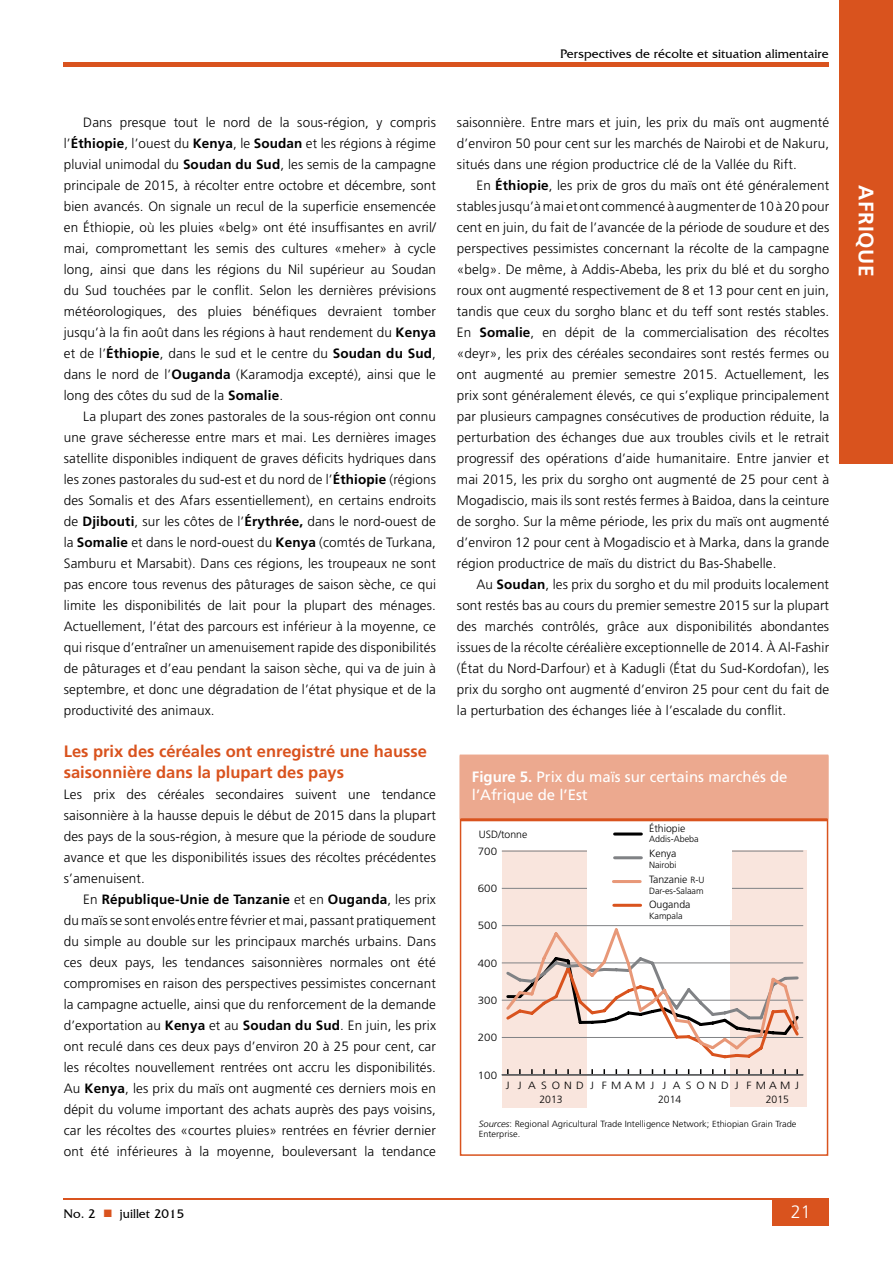
<style>
.page{position:relative;width:893px;height:1263px;background:#fff}
.page>*{position:absolute;margin:0;border:0;box-sizing:border-box;transform-origin:0 0}
.t1{font:700 21px "Frutiger LT Std";letter-spacing:.03em;color:#fff}
.t2{font:300 18px "Frutiger LT Std";color:#fff}
.t3{font:700 16.5px/21px "Frutiger LT Std";color:#d9531e}
.t4{font:15px/18px "Frutiger LT Std";color:#fff}
.t5{font:300 13.5px/21px "Frutiger LT Std";letter-spacing:.01em;color:#000;text-align:justify}
.t6{font:12.75px "Friz Quadrata IT Cby BT";color:#000}
.t7{font:300 10.5px "Frutiger LT Std";color:#000}
.t8{font:300 10.5px/13.8px "Frutiger LT Std";letter-spacing:.375em;color:#000;scale:1.1 1}
.t9{font:300 10.5px "Frutiger LT Std";color:#000;scale:1.1 1}
.t10{font:300 9px "Frutiger LT Std";color:#000;scale:1.04 1}
.t11{font:300 9px "Frutiger LT Std";color:#000}
.t12{font:300 8.85px "Frutiger LT Std";color:#000;scale:1.04 1}
.s1{font-weight:700}
.s2{font-size:9px}
.s3{font-style:italic}
.s4{font-size:8.85px}
.s5{color:#d9531e}
</style>
<div class="page">
<hr style="left:63px;top:1198px;width:766px;height:2px;background:#d9531e">
<div style="left:773px;top:1200px;width:56px;height:26px;background:#d9531e"></div>
<hr style="left:63px;top:63px;width:766px;height:4px;background:#d9531e">
<div style="left:839px;top:0;width:54px;height:463px;background:#d9531e"></div>
<div style="left:731px;top:851px;width:76px;height:256px;background:#f9e5dd"></div>
<div style="left:503px;top:850px;width:84px;height:257px;background:#f9e5dd"></div>
<hr style="left:502px;top:1074px;width:301px;height:1px;background:#808285">
<hr style="left:502px;top:1037px;width:301px;height:1px;background:#808285">
<hr style="left:502px;top:1000px;width:301px;height:1px;background:#808285">
<hr style="left:502px;top:962px;width:301px;height:1px;background:#808285">
<hr style="left:502px;top:925px;width:301px;height:1px;background:#808285">
<hr style="left:502px;top:888px;width:301px;height:1px;background:#808285">
<hr style="left:502px;top:851px;width:301px;height:1px;background:#808285">
<svg style="left:504px;top:926px;width:297px;height:134px"></svg>
<div style="left:587px;top:824px;width:144px;height:96px;background:#fff"></div>
<hr style="left:613px;top:880px;width:27px;height:3px;background:#e89878">
<hr style="left:615px;top:856px;width:26px;height:3px;background:#808285">
<hr style="left:614px;top:904px;width:27px;height:3px;background:#d9531e">
<hr style="left:615px;top:832px;width:26px;height:3px;background:#000">
<div style="left:460px;top:755px;width:368px;height:401px;border:2px solid #d9531e"></div>
<div style="left:461px;top:755px;width:366px;height:63px;background:#eca98f"></div>
<div style="left:460px;top:754px;width:368px;height:65px;border:2px solid #eca98f"></div>
<hr style="left:461px;top:818px;width:366px;height:3px;background:#d9531e">
<p class="t6" style="left:560px;top:46px;width:270px">Perspectives de récolte et situation alimentaire</p>
<p class="t5" style="left:64px;top:112px;width:374px;text-indent:19px">Dans presque tout le nord de la sous-région, y compris l’<span class="s1">Éthiopie</span>, l’ouest du <span class="s1">Kenya</span>, le <span class="s1">Soudan</span> et les régions à régime pluvial unimodal du <span class="s1">Soudan du Sud</span>, les semis de la campagne principale de 2015, à récolter entre octobre et décembre, sont bien avancés. On signale un recul de la superficie ensemencée en Éthiopie, où les pluies «belg» ont été insuffisantes en avril/ mai, compromettant les semis des cultures «meher» à cycle long, ainsi que dans les régions du Nil supérieur au Soudan du Sud touchées par le conflit. Selon les dernières prévisions météorologiques, des pluies bénéfiques devraient tomber jusqu’à la fin août dans les régions à haut rendement du <span class="s1">Kenya </span>et de l’<span class="s1">Éthiopie</span>, dans le sud et le centre du <span class="s1">Soudan du Sud</span>, dans le nord de l’<span class="s1">Ouganda</span> (Karamodja excepté), ainsi que le long des côtes du sud de la <span class="s1">Somalie</span>.</p>
<p class="t5" style="left:64px;top:406px;width:374px;text-indent:19px">La plupart des zones pastorales de la sous-région ont connu une grave sécheresse entre mars et mai. Les dernières images satellite disponibles indiquent de graves déficits hydriques dans les zones pastorales du sud-est et du nord de l’<span class="s1">Éthiopie</span> (régions des Somalis et des Afars essentiellement), en certains endroits de <span class="s1">Djibouti</span>, sur les côtes de l’<span class="s1">Érythrée,</span> dans le nord-ouest de la <span class="s1">Somalie</span> et dans le nord-ouest du <span class="s1">Kenya</span> (comtés de Turkana, Samburu et Marsabit). Dans ces régions, les troupeaux ne sont pas encore tous revenus des pâturages de saison sèche, ce qui limite les disponibilités de lait pour la plupart des ménages.<br>Actuellement, l’état des parcours est inférieur à la moyenne, ce qui risque d’entraîner un amenuisement rapide des disponibilités de pâturages et d’eau pendant la saison sèche, qui va de juin à septembre, et donc une dégradation de l’état physique et de la productivité des animaux.</p>
<p class="t3" style="left:64px;top:741px;width:365px">Les prix des céréales ont enregistré une hausse saisonnière dans la plupart des pays</p>
<p class="t5" style="left:64px;top:784px;width:374px">Les prix des céréales secondaires suivent une tendance saisonnière à la hausse depuis le début de 2015 dans la plupart des pays de la sous-région, à mesure que la période de soudure avance et que les disponibilités issues des récoltes précédentes s’amenuisent.</p>
<p class="t5" style="left:64px;top:889px;width:374px;text-indent:20px">En <span class="s1">République-Unie de Tanzanie</span> et en <span class="s1">Ouganda</span>, les prix du maïs se sont envolés entre février et mai, passant pratiquement du simple au double sur les principaux marchés urbains. Dans ces deux pays, les tendances saisonnières normales ont été compromises en raison des perspectives pessimistes concernant la campagne actuelle, ainsi que du renforcement de la demande d’exportation au <span class="s1">Kenya</span> et au <span class="s1">Soudan du Sud</span>. En juin, les prix ont reculé dans ces deux pays d’environ 20 à 25 pour cent, car les récoltes nouvellement rentrées ont accru les disponibilités.<br>Au <span class="s1">Kenya</span>, les prix du maïs ont augmenté ces derniers mois en dépit du volume important des achats auprès des pays voisins, car les récoltes des «courtes pluies» rentrées en février dernier ont été inférieures à la moyenne, bouleversant la tendance</p>
<p class="t5" style="left:457px;top:112px;width:374px">saisonnière. Entre mars et juin, les prix du maïs ont augmenté d’environ 50 pour cent sur les marchés de Nairobi et de Nakuru, situés dans une région productrice clé de la Vallée du Rift.</p>
<p class="t5" style="left:457px;top:175px;width:374px;text-indent:19px">En <span class="s1">Éthiopie</span>, les prix de gros du maïs ont été généralement stables jusqu’à mai et ont commencé à augmenter de 10 à 20 pour cent en juin, du fait de l’avancée de la période de soudure et des perspectives pessimistes concernant la récolte de la campagne «belg». De même, à Addis-Abeba, les prix du blé et du sorgho roux ont augmenté respectivement de 8 et 13 pour cent en juin, tandis que ceux du sorgho blanc et du teff sont restés stables.<br>En <span class="s1">Somalie</span>, en dépit de la commercialisation des récoltes «deyr», les prix des céréales secondaires sont restés fermes ou ont augmenté au premier semestre 2015. Actuellement, les prix sont généralement élevés, ce qui s’explique principalement par plusieurs campagnes consécutives de production réduite, la perturbation des échanges due aux troubles civils et le retrait progressif des opérations d’aide humanitaire. Entre janvier et mai 2015, les prix du sorgho ont augmenté de 25 pour cent à Mogadiscio, mais ils sont restés fermes à Baidoa, dans la ceinture de sorgho. Sur la même période, les prix du maïs ont augmenté d’environ 12 pour cent à Mogadiscio et à Marka, dans la grande région productrice de maïs du district du Bas-Shabelle.</p>
<p class="t5" style="left:457px;top:574px;width:374px;text-indent:20px">Au <span class="s1">Soudan</span>, les prix du sorgho et du mil produits localement sont restés bas au cours du premier semestre 2015 sur la plupart des marchés contrôlés, grâce aux disponibilités abondantes issues de la récolte céréalière exceptionnelle de 2014. À Al-Fashir (État du Nord-Darfour) et à Kadugli (État du Sud-Kordofan), les prix du sorgho ont augmenté d’environ 25 pour cent du fait de la perturbation des échanges liée à l’escalade du conflit.</p>
<p class="t4" style="left:472px;top:768px;width:317px"><span class="s1">Figure 5.</span> Prix du maïs sur certains marchés de l’Afrique de l’Est</p>
<p class="t7" style="left:479px;top:829px;width:50px">USD/tonne</p>
<p class="t9" style="left:478px;top:845px;width:19px">700</p>
<p class="t9" style="left:478px;top:883px;width:19px">600</p>
<p class="t9" style="left:478px;top:920px;width:19px">500</p>
<p class="t9" style="left:478px;top:957px;width:19px">400</p>
<p class="t9" style="left:478px;top:994px;width:19px">300</p>
<p class="t9" style="left:478px;top:1032px;width:19px">200</p>
<p class="t9" style="left:478px;top:1069px;width:19px">100</p>
<p class="t7" style="left:649px;top:822px;width:38px">Éthiopie</p>
<p class="t11" style="left:649px;top:834px;width:51px">Addis-Abeba</p>
<p class="t7" style="left:649px;top:847px;width:29px">Kenya</p>
<p class="t11" style="left:649px;top:860px;width:29px">Nairobi</p>
<p class="t7" style="left:649px;top:874px;width:57px">Tanzanie <span class="s2">R-U</span></p>
<p class="t11" style="left:649px;top:886px;width:56px">Dar-es-Salaam</p>
<p class="t7" style="left:649px;top:898px;width:43px">Ouganda</p>
<p class="t11" style="left:649px;top:911px;width:35px">Kampala</p>
<p class="t8" style="left:539px;top:1079px;width:238px;text-indent:-34px">J J ASOND J FMAMJ J ASOND J FMAMJ<br>2013</p>
<p class="t7" style="left:658px;top:1093px;width:25px">2014</p>
<p class="t7" style="left:766px;top:1094px;width:25px">2015</p>
<p class="t10" style="left:479px;top:1118px;width:307px"><span class="s3">Sources</span>: Regional Agricultural Trade Intelligence Network; <span class="s4">Ethiopian Grain Trade</span></p>
<p class="t12" style="left:479px;top:1129px;width:41px">Enterprise.</p>
<p class="t6" style="left:63px;top:1205px;width:122px">No. 2 <span class="s5">■</span> juillet 2015</p>
<h2 class="t2" style="left:791px;top:1201px;width:22px">21</h2>
<h1 class="t1" style="left:878px;top:185px;width:93px;rotate:90deg">AFRIQUE</h1>
</div>
